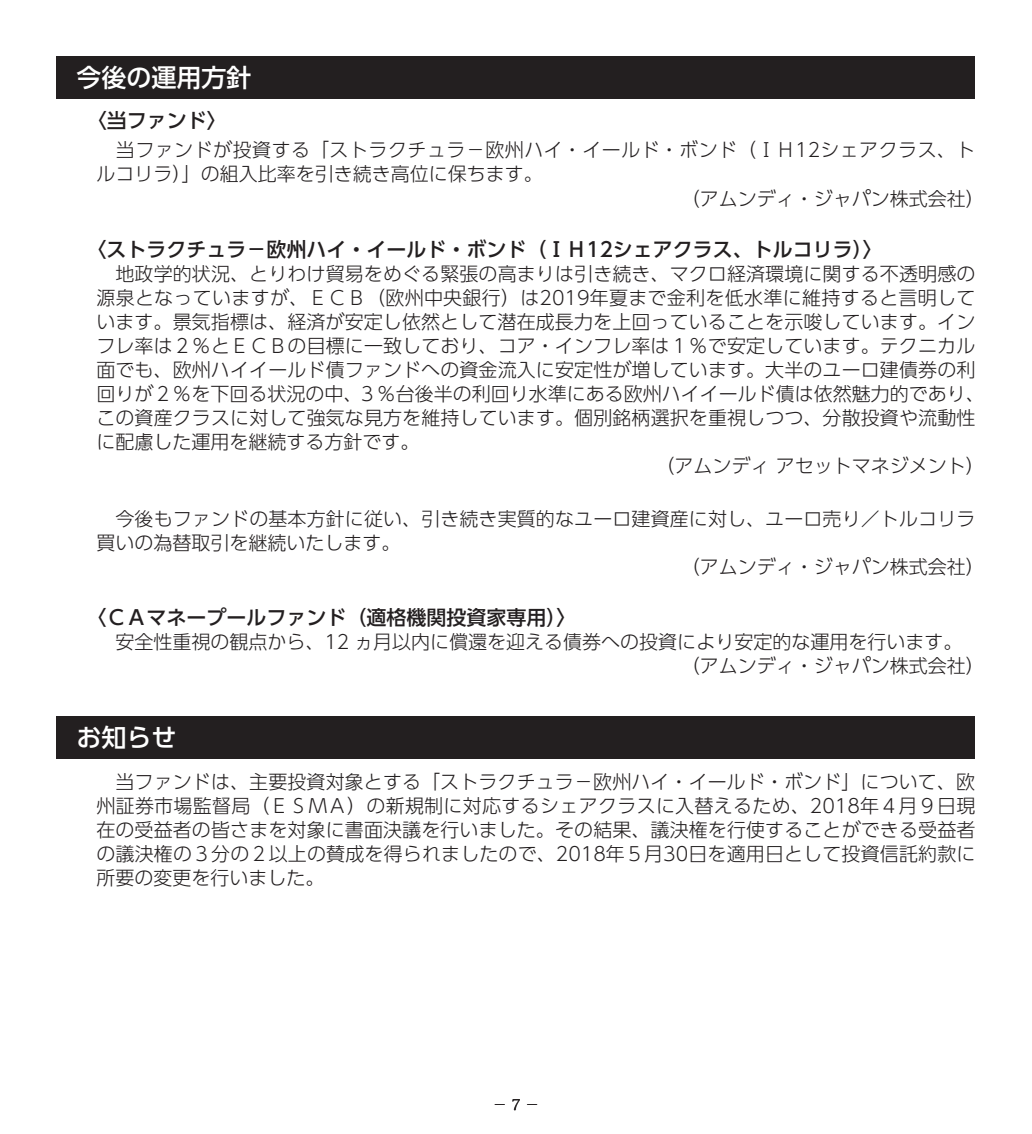
<style>
.page{position:relative;width:1032px;height:1134px;background:#fff}
.page>*{position:absolute;margin:0;border:0;box-sizing:border-box;transform-origin:0 0}
.t1{font:500 25px "UD Shin Go Pro";color:#fff}
.t2{font:500 20px "UD Shin Go Pro";color:#231f20}
.t3{font:300 19px/24px "UD Shin Go Pro";letter-spacing:.005em;color:#231f20}
.t4{font:300 19px "UD Shin Go Pro";letter-spacing:.025em;color:#231f20}
.t5{font:300 14.2px "UD Reimin Pro";color:#231f20}
</style>
<div class="page">
<div style="left:57px;top:57px;width:918px;height:42px;background:#231f20"></div>
<div style="left:57px;top:717px;width:918px;height:42px;background:#231f20"></div>
<h1 class="t1" style="left:77px;top:58px;width:177px">今後の運用方針</h1>
<p class="t2" style="left:57px;top:104px;width:172px">　　〈当ファンド〉</p>
<p class="t4" style="left:96px;top:135px;width:880px">　当ファンドが投資する「ストラクチュラ－欧州ハイ・イールド・ボンド（ⅠＨ12シェアクラス、ト</p>
<p class="t3" style="left:96px;top:162px;width:448px">ルコリラ）」の組入比率を引き続き高位に保ちます。</p>
<p class="t3" style="left:681px;top:186px;width:305px">（アムンディ・ジャパン株式会社）</p>
<p class="t2" style="left:86px;top:233px;width:798px">〈ストラクチュラ－欧州ハイ・イールド・ボンド（ⅠＨ12シェアクラス、トルコリラ）〉</p>
<p class="t3" style="left:96px;top:261px;width:880px">　地政学的状況、とりわけ貿易をめぐる緊張の高まりは引き続き、マクロ経済環境に関する不透明感の</p>
<p class="t3" style="left:96px;top:285px;width:881px">源泉となっていますが、ＥＣＢ（欧州中央銀行）は2019年夏まで金利を低水準に維持すると言明して</p>
<p class="t3" style="left:96px;top:309px;width:880px">います。景気指標は、経済が安定し依然として潜在成長力を上回っていることを示唆しています。イン</p>
<p class="t3" style="left:96px;top:333px;width:880px">フレ率は２％とＥＣＢの目標に一致しており、コア・インフレ率は１％で安定しています。テクニカル</p>
<p class="t3" style="left:96px;top:357px;width:880px">面でも、欧州ハイイールド債ファンドへの資金流入に安定性が増しています。大半のユーロ建債券の利</p>
<p class="t3" style="left:96px;top:381px;width:890px">回りが２％を下回る状況の中、３％台後半の利回り水準にある欧州ハイイールド債は依然魅力的であり、</p>
<p class="t3" style="left:96px;top:405px;width:880px">この資産クラスに対して強気な見方を維持しています。個別銘柄選択を重視しつつ、分散投資や流動性</p>
<p class="t3" style="left:96px;top:429px;width:325px">に配慮した運用を継続する方針です。</p>
<p class="t3" style="left:655px;top:453px;width:331px">（アムンディ アセットマネジメント）</p>
<p class="t3" style="left:96px;top:506px;width:880px">　今後もファンドの基本方針に従い、引き続き実質的なユーロ建資産に対し、ユーロ売り／トルコリラ</p>
<p class="t3" style="left:96px;top:530px;width:306px">買いの為替取引を継続いたします。</p>
<p class="t3" style="left:681px;top:554px;width:305px">（アムンディ・ジャパン株式会社）</p>
<p class="t2" style="left:86px;top:601px;width:492px">〈ＣＡマネープールファンド（適格機関投資家専用）〉</p>
<p class="t3" style="left:681px;top:629px;width:305px;text-indent:-584px">　安全性重視の観点から、12 ヵ月以内に償還を迎える債券への投資により安定的な運用を行います。（アムンディ・ジャパン株式会社）</p>
<h1 class="t1" style="left:77px;top:718px;width:101px">お知らせ</h1>
<p class="t3" style="left:96px;top:769px;width:881px;text-align:justify">　当ファンドは、主要投資対象とする「ストラクチュラ－欧州ハイ・イールド・ボンド」について、欧州証券市場監督局（ＥＳＭＡ）の新規制に対応するシェアクラスに入替えるため、2018年４月９日現在の受益者の皆さまを対象に書面決議を行いました。その結果、議決権を行使することができる受益者の議決権の３分の２以上の賛成を得られましたので、2018年５月30日を適用日として投資信託約款に所要の変更を行いました。</p>
<p class="t5" style="left:493px;top:1093px;width:48px">－ 7 －</p>
</div>
